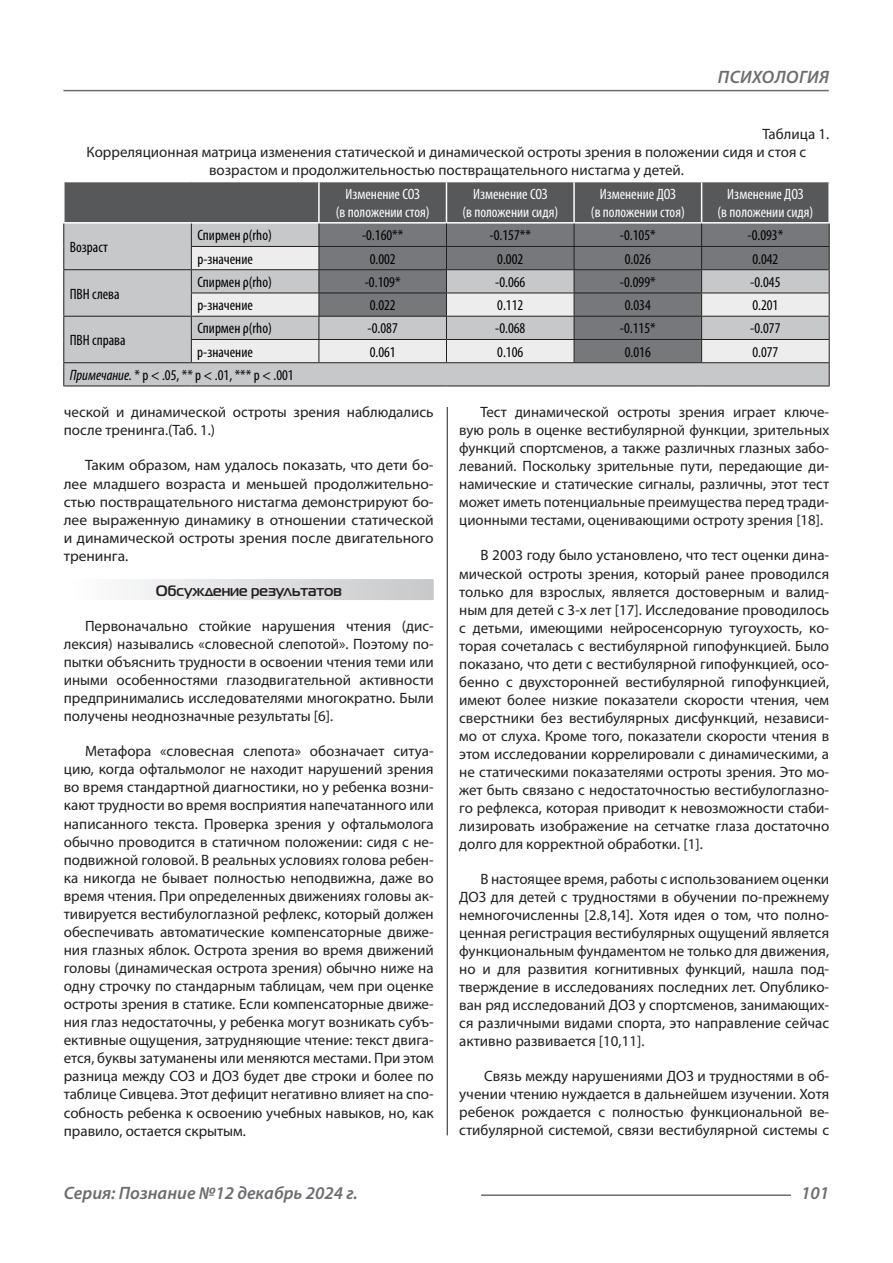
<style>
.page{position:relative;width:893px;height:1263px;background:#fff}
.page>*{position:absolute;margin:0;border:0;box-sizing:border-box;transform-origin:0 0}
.t1{font:italic 600 18px "Myriad Pro";color:#6c6d70}
.t2{font:italic 600 18px "Myriad Pro";letter-spacing:.02em;color:#6c6d70}
.Статья_текст{font:15px/18px "Myriad Pro";color:#231f20;text-align:justify}
.Таблица_Строка{font:condensed 15px "Myriad Pro";color:#000}
.Таблица_Заголовок_Яч{font:condensed 15px "Myriad Pro";color:#fff}
.Статья_подзаголовок{font:700 15px "Magistral C";color:#231f20}
.s1{font-style:italic}
</style>
<div class="page">
<hr style="left:447px;top:128px;width:1px;height:1007px;background:#231f20">
<hr style="left:63px;top:90px;width:766px;height:1px;background:#6c6d70">
<hr style="left:481px;top:1194px;width:310px;height:2px;background:#6c6d70">
<div style="left:440px;top:126px;width:12px;height:281px;background:#fff"></div>
<div style="left:64px;top:579px;width:370px;height:21px;background:linear-gradient(to right,#fefeff,#c6c8ca)"></div>
<svg style="left:63px;top:182px;width:767px;height:204px;background:#9c9d9f"></svg>
<hr style="left:63px;top:386px;width:128px;height:1px;background:#231f20">
<hr style="left:191px;top:386px;width:128px;height:1px;background:#231f20">
<hr style="left:319px;top:386px;width:127px;height:1px;background:#231f20">
<hr style="left:446px;top:386px;width:128px;height:1px;background:#231f20">
<hr style="left:574px;top:386px;width:128px;height:1px;background:#231f20">
<hr style="left:702px;top:386px;width:128px;height:1px;background:#231f20">
<p class="t2" style="left:718px;top:66px;width:113px">ПСИХОЛОГИЯ</p>
<p class="Статья_текст" style="left:762px;top:125px;width:68px">Таблица 1.</p>
<p class="Статья_текст" style="left:87px;top:143px;width:721px">Корреляционная матрица изменения статической и динамической остроты зрения в положении сидя и стоя с</p>
<p class="Статья_текст" style="left:209px;top:161px;width:476px">возрастом и продолжительностью поствращательного нистагма у детей.</p>
<p class="Таблица_Заголовок_Яч" style="left:345px;top:185px;width:76px">Изменение СОЗ</p>
<p class="Таблица_Заголовок_Яч" style="left:336px;top:203px;width:95px">(в положении стоя)</p>
<p class="Таблица_Заголовок_Яч" style="left:473px;top:185px;width:76px">Изменение СОЗ</p>
<p class="Таблица_Заголовок_Яч" style="left:462px;top:203px;width:97px">(в положении сидя)</p>
<p class="Таблица_Заголовок_Яч" style="left:600px;top:185px;width:78px">Изменение ДОЗ</p>
<p class="Таблица_Заголовок_Яч" style="left:591px;top:203px;width:95px">(в положении стоя)</p>
<p class="Таблица_Заголовок_Яч" style="left:727px;top:185px;width:78px">Изменение ДОЗ</p>
<p class="Таблица_Заголовок_Яч" style="left:717px;top:203px;width:97px">(в положении сидя)</p>
<p class="Таблица_Строка" style="left:70px;top:238px;width:40px">Возраст</p>
<p class="Таблица_Строка" style="left:70px;top:285px;width:51px">ПВН слева</p>
<p class="Таблица_Строка" style="left:197px;top:226px;width:76px">Спирмен ρ(rho)</p>
<p class="Таблица_Строка" style="left:362px;top:226px;width:43px">-0.160**</p>
<p class="Таблица_Строка" style="left:490px;top:226px;width:43px">-0.157**</p>
<p class="Таблица_Строка" style="left:620px;top:226px;width:37px">-0.105*</p>
<p class="Таблица_Строка" style="left:747px;top:226px;width:37px">-0.093*</p>
<p class="Таблица_Строка" style="left:197px;top:250px;width:57px">р-значение</p>
<p class="Таблица_Строка" style="left:370px;top:250px;width:28px">0.002</p>
<p class="Таблица_Строка" style="left:497px;top:250px;width:28px">0.002</p>
<p class="Таблица_Строка" style="left:625px;top:250px;width:28px">0.026</p>
<p class="Таблица_Строка" style="left:752px;top:250px;width:28px">0.042</p>
<p class="Таблица_Строка" style="left:197px;top:273px;width:76px">Спирмен ρ(rho)</p>
<p class="Таблица_Строка" style="left:365px;top:273px;width:37px">-0.109*</p>
<p class="Таблица_Строка" style="left:495px;top:273px;width:32px">-0.066</p>
<p class="Таблица_Строка" style="left:620px;top:273px;width:37px">-0.099*</p>
<p class="Таблица_Строка" style="left:750px;top:273px;width:32px">-0.045</p>
<p class="Таблица_Строка" style="left:197px;top:296px;width:57px">р-значение</p>
<p class="Таблица_Строка" style="left:370px;top:296px;width:28px">0.022</p>
<p class="Таблица_Строка" style="left:497px;top:296px;width:28px">0.112</p>
<p class="Таблица_Строка" style="left:625px;top:296px;width:28px">0.034</p>
<p class="Таблица_Строка" style="left:752px;top:296px;width:28px">0.201</p>
<p class="Таблица_Строка" style="left:197px;top:319px;width:76px">Спирмен ρ(rho)</p>
<p class="Таблица_Строка" style="left:368px;top:319px;width:32px">-0.087</p>
<p class="Таблица_Строка" style="left:495px;top:319px;width:32px">-0.068</p>
<p class="Таблица_Строка" style="left:620px;top:319px;width:37px">-0.115*</p>
<p class="Таблица_Строка" style="left:750px;top:319px;width:32px">-0.077</p>
<p class="Таблица_Строка" style="left:197px;top:343px;width:57px">р-значение</p>
<p class="Таблица_Строка" style="left:370px;top:343px;width:28px">0.061</p>
<p class="Таблица_Строка" style="left:497px;top:343px;width:28px">0.106</p>
<p class="Таблица_Строка" style="left:625px;top:343px;width:28px">0.016</p>
<p class="Таблица_Строка" style="left:752px;top:343px;width:28px">0.077</p>
<p class="Таблица_Строка" style="left:70px;top:366px;width:225px"><span class="s1">Примечание.</span> * p &lt; .05, ** p &lt; .01, *** p &lt; .001</p>
<p class="Таблица_Строка" style="left:70px;top:331px;width:57px">ПВН справа</p>
<p class="Статья_текст" style="left:64px;top:403px;width:371px">ческой и динамической остроты зрения наблюдались после тренинга.(Таб. 1.)</p>
<p class="Статья_текст" style="left:64px;top:456px;width:371px;text-indent:21px">Таким образом, нам удалось показать, что дети бо&shy;лее младшего возраста и меньшей продолжительно&shy;стью поствращательного нистагма демонстрируют бо&shy;лее выраженную динамику в отношении статической и динамической остроты зрения после двигательного тренинга.</p>
<p class="Статья_подзаголовок" style="left:156px;top:582px;width:187px">Обсуждение результатов</p>
<p class="Статья_текст" style="left:64px;top:617px;width:371px;text-indent:21px">Первоначально стойкие нарушения чтения (дис&shy;лексия) назывались «словесной слепотой». Поэтому по&shy;пытки объяснить трудности в освоении чтения теми или иными особенностями глазодвигательной активности предпринимались исследователями многократно. Были получены неоднозначные результаты [6].</p>
<p class="Статья_текст" style="left:64px;top:742px;width:371px;text-indent:21px">Метафора «словесная слепота» обозначает ситуа&shy;цию, когда офтальмолог не находит нарушений зрения во время стандартной диагностики, но у ребенка возни&shy;кают трудности во время восприятия напечатанного или написанного текста. Проверка зрения у офтальмолога обычно проводится в статичном положении: сидя с не&shy;подвижной головой. В реальных условиях голова ребен&shy;ка никогда не бывает полностью неподвижна, даже во время чтения. При определенных движениях головы ак&shy;тивируется вестибулоглазной рефлекс, который должен обеспечивать автоматические компенсаторные движе&shy;ния глазных яблок. Острота зрения во время движений головы (динамическая острота зрения) обычно ниже на одну строчку по стандарным таблицам, чем при оценке остроты зрения в статике. Если компенсаторные движе&shy;ния глаз недостаточны, у ребенка могут возникать субъ&shy;ективные ощущения, затрудняющие чтение: текст двига&shy;ется, буквы затуманены или меняются местами. При этом разница между СОЗ и ДОЗ будет две строки и более по таблице Сивцева. Этот дефицит негативно влияет на спо&shy;собность ребенка к освоению учебных навыков, но, как правило, остается скрытым.</p>
<p class="Статья_текст" style="left:459px;top:403px;width:371px;text-indent:21px">Тест динамической остроты зрения играет ключе&shy;вую роль в оценке вестибулярной функции, зрительных функций спортсменов, а также различных глазных забо&shy;леваний. Поскольку зрительные пути, передающие ди&shy;намические и статические сигналы, различны, этот тест может иметь потенциальные преимущества перед тради&shy;ционными тестами, оценивающими остроту зрения [18].</p>
<p class="Статья_текст" style="left:459px;top:546px;width:371px;text-indent:21px">В 2003 году было установлено, что тест оценки дина&shy;мической остроты зрения, который ранее проводился только для взрослых, является достоверным и валид&shy;ным для детей с 3-х лет [17]. Исследование проводилось с детьми, имеющими нейросенсорную тугоухость, ко&shy;торая сочеталась с вестибулярной гипофункцией. Было показано, что дети с вестибулярной гипофункцией, осо&shy;бенно с двухсторонней вестибулярной гипофункцией, имеют более низкие показатели скорости чтения, чем сверстники без вестибулярных дисфункций, независи&shy;мо от слуха. Кроме того, показатели скорости чтения в этом исследовании коррелировали с динамическими, а не статическими показателями остроты зрения. Это мо&shy;жет быть связано с недостаточностью вестибулоглазно&shy;го рефлекса, которая приводит к невозможности стаби&shy;лизировать изображение на сетчатке глаза достаточно долго для корректной обработки. [1].</p>
<p class="Статья_текст" style="left:459px;top:869px;width:371px;text-indent:21px">В настоящее время, работы с использованием оценки ДОЗ для детей с трудностями в обучении по-прежнему немногочисленны [2.8,14]. Хотя идея о том, что полно&shy;ценная регистрация вестибулярных ощущений является функциональным фундаментом не только для движения, но и для развития когнитивных функций, нашла под&shy;тверждение в исследованиях последних лет. Опублико&shy;ван ряд исследований ДОЗ у спортсменов, занимающих&shy;ся различными видами спорта, это направление сейчас активно развивается [10,11].</p>
<p class="Статья_текст" style="left:459px;top:1067px;width:371px;text-indent:25px">Связь между нарушениями ДОЗ и трудностями в об&shy;учении чтению нуждается в дальнейшем изучении. Хотя ребенок рождается с полностью функциональной ве&shy;стибулярной системой, связи вестибулярной системы с</p>
<p class="t1" style="left:64px;top:1182px;width:295px">Серия: Познание №12 декабрь 2024 г.</p>
<p class="t1" style="left:801px;top:1182px;width:30px">101</p>
</div>
